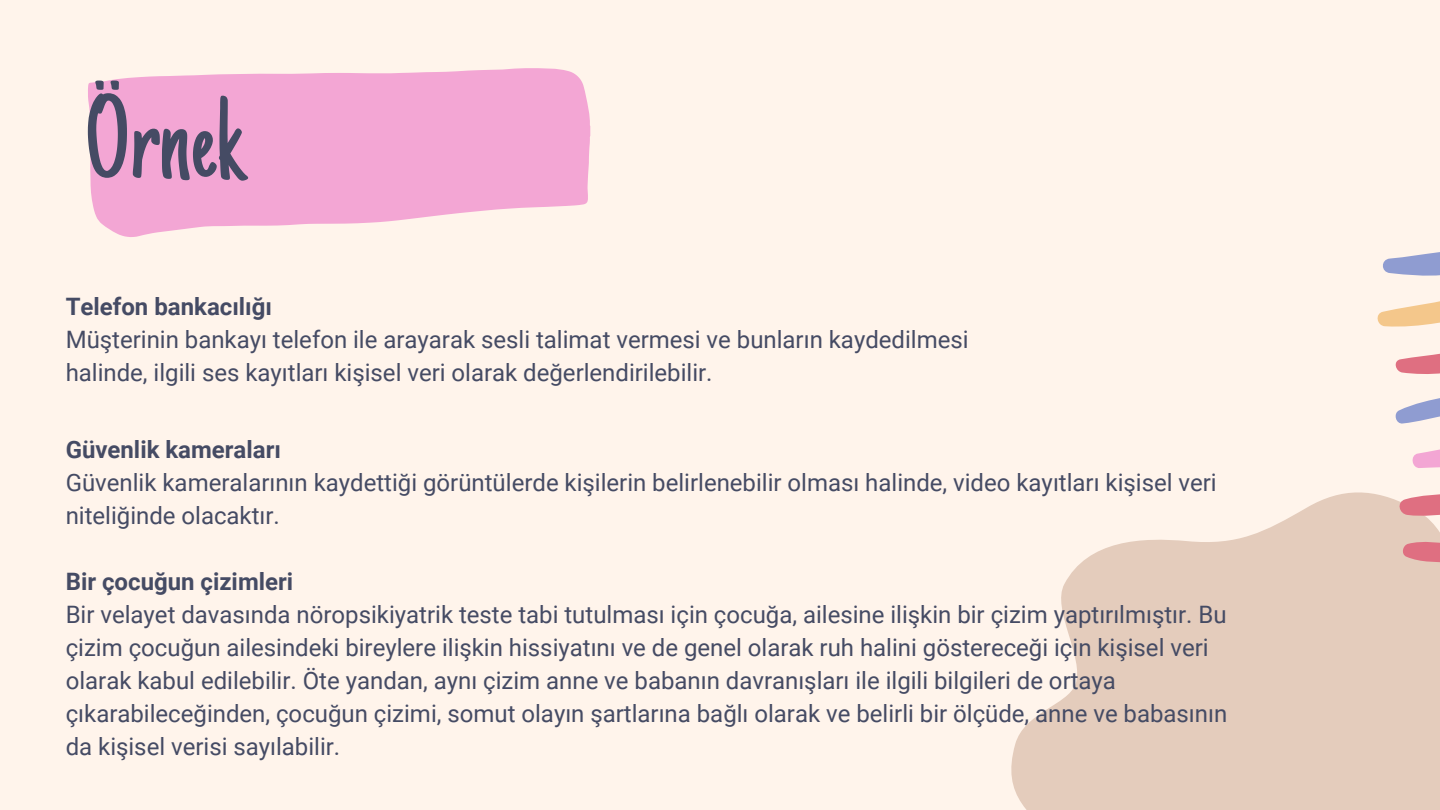
<style>
.page{position:relative;width:1440px;height:810px;background:#fff4eb}
.page>*{position:absolute;margin:0;border:0;box-sizing:border-box;transform-origin:0 0}
.t1{font:120px "Just Another Hand";color:#454b64}
.t2{font:24px/33px "Roboto";color:#454b64}
.t3{font:700 24px "Roboto";color:#454b64}
</style>
<div class="page">
<svg style="left:1011px;top:492px;width:429px;height:318px;fill:#e4ccbc"></svg>
<svg style="left:1383px;top:252px;width:57px;height:24px"></svg>
<svg style="left:1377px;top:301px;width:63px;height:26px"></svg>
<svg style="left:1395px;top:353px;width:45px;height:21px"></svg>
<svg style="left:1395px;top:398px;width:45px;height:26px"></svg>
<svg style="left:1412px;top:449px;width:28px;height:19px"></svg>
<svg style="left:1396px;top:492px;width:44px;height:25px"></svg>
<svg style="left:1401px;top:540px;width:39px;height:26px"></svg>
<svg style="left:88px;top:68px;width:502px;height:169px;background:#f4b0d7"></svg>
<p class="t1" style="left:84px;top:93px;width:162px">Örnek</p>
<h1 class="t3" style="left:66px;top:292px;width:208px">Telefon bankacılığı</h1>
<p class="t2" style="left:66px;top:323px;width:904px">Müşterinin bankayı telefon ile arayarak sesli talimat vermesi ve bunların kaydedilmesi halinde, ilgili ses kayıtları kişisel veri olarak değerlendirilebilir.</p>
<p class="t3" style="left:66px;top:436px;width:217px">Güvenlik kameraları</p>
<p class="t2" style="left:66px;top:466px;width:1152px">Güvenlik kameralarının kaydettiği görüntülerde kişilerin belirlenebilir olması halinde, video kayıtları kişisel veri niteliğinde olacaktır.</p>
<p class="t3" style="left:66px;top:568px;width:229px">Bir çocuğun çizimleri</p>
<p class="t2" style="left:66px;top:598px;width:1163px">Bir velayet davasında nöropsikiyatrik teste tabi tutulması için çocuğa, ailesine ilişkin bir çizim yaptırılmıştır. Bu çizim çocuğun ailesindeki bireylere ilişkin hissiyatını ve de genel olarak ruh halini göstereceği için kişisel veri olarak kabul edilebilir. Öte yandan, aynı çizim anne ve babanın davranışları ile ilgili bilgileri de ortaya çıkarabileceğinden, çocuğun çizimi, somut olayın şartlarına bağlı olarak ve belirli bir ölçüde, anne ve babasının da kişisel verisi sayılabilir.</p>
</div>
